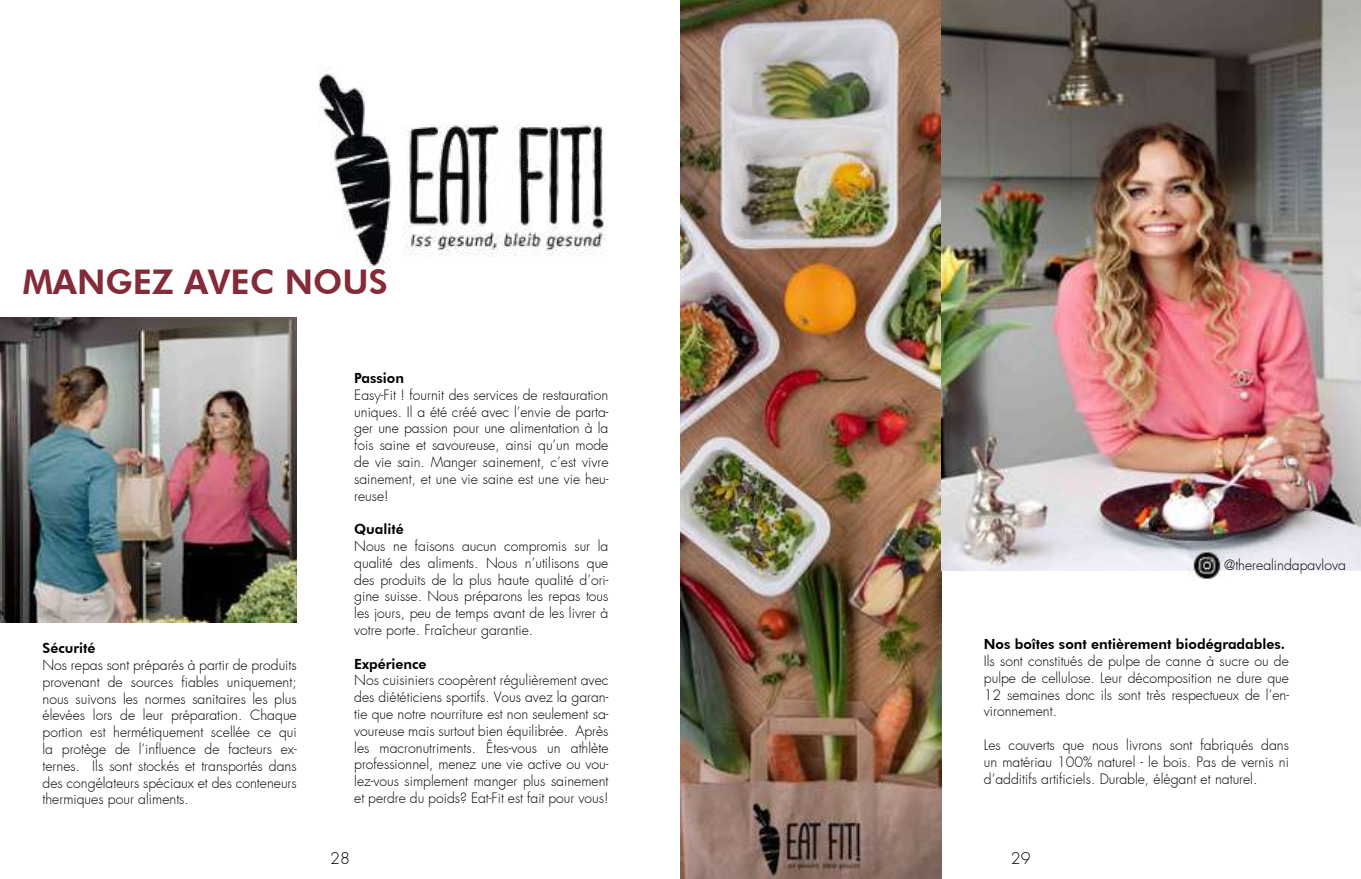
<style>
.page{position:relative;width:1361px;height:879px;background:#fff}
.page>*{position:absolute;margin:0;border:0;box-sizing:border-box;transform-origin:0 0}
.t1{font:800 34px "Futura BT";color:#842b38}
.t2{font:300 16px "Futura";color:#000}
.t3{font:300 14px/16.8px "Futura";color:#000;text-align:justify}
.t4{font:800 14px "Futura BT";color:#000}
</style>
<div class="page">
<img style="left:318px;top:67px;width:289px;height:202px">
<img style="left:0;top:317px;width:297px;height:305px">
<img style="left:680px;top:0;width:261px;height:879px">
<img style="left:941px;top:0;width:420px;height:571px">
<img style="left:1188px;top:552px;width:37px;height:27px">
<h1 class="t1" style="left:23px;top:261px;width:367px">MANGEZ AVEC NOUS</h1>
<p class="t4" style="left:43px;top:639px;width:54px">Sécurité</p>
<p class="t3" style="left:43px;top:656px;width:256px">Nos repas sont préparés à partir de produits provenant de sources fiables uniquement; nous suivons les normes sanitaires les plus élevées lors de leur préparation. Chaque portion est hermétiquement scellée ce qui la protège de l’influence de facteurs ex&shy;ternes. Ils sont stockés et transportés dans des congélateurs spéciaux et des conteneurs thermiques pour aliments.</p>
<p class="t4" style="left:354px;top:369px;width:51px">Passion</p>
<p class="t3" style="left:354px;top:386px;width:256px">Easy-Fit ! fournit des services de restauration uniques. Il a été créé avec l’envie de parta&shy;ger une passion pour une alimentation à la fois saine et savoureuse, ainsi qu’un mode de vie sain. Manger sainement, c’est vivre sainement, et une vie saine est une vie heu&shy;reuse!</p>
<p class="t4" style="left:354px;top:521px;width:51px">Qualité</p>
<p class="t3" style="left:354px;top:538px;width:256px">Nous ne faisons aucun compromis sur la qualité des aliments. Nous n’utilisons que des produits de la plus haute qualité d’ori&shy;gine suisse. Nous préparons les repas tous les jours, peu de temps avant de les livrer à votre porte. Fraîcheur garantie.</p>
<p class="t4" style="left:354px;top:655px;width:74px">Expérience</p>
<p class="t3" style="left:354px;top:672px;width:256px">Nos cuisiniers coopèrent régulièrement avec des diététiciens sportifs. Vous avez la garan&shy;tie que notre nourriture est non seulement sa&shy;voureuse mais surtout bien équilibrée. Après les macronutriments. Êtes-vous un athlète professionnel, menez une vie active ou vou&shy;lez-vous simplement manger plus sainement et perdre du poids? Eat-Fit est fait pour vous!</p>
<p class="t3" style="left:1224px;top:557px;width:123px">@therealindapavlova</p>
<p class="t4" style="left:984px;top:636px;width:303px">Nos boîtes sont entièrement biodégradables.</p>
<p class="t3" style="left:984px;top:653px;width:307px">Ils sont constitués de pulpe de canne à sucre ou de pulpe de cellulose. Leur décomposition ne dure que 12 semaines donc ils sont très respectueux de l’en&shy;vironnement.</p>
<p class="t3" style="left:984px;top:737px;width:307px">Les couverts que nous livrons sont fabriqués dans un matériau 100% naturel - le bois. Pas de vernis ni d’additifs artificiels. Durable, élégant et naturel.</p>
<p class="t2" style="left:330px;top:848px;width:21px">28</p>
<p class="t2" style="left:1011px;top:848px;width:21px">29</p>
</div>
